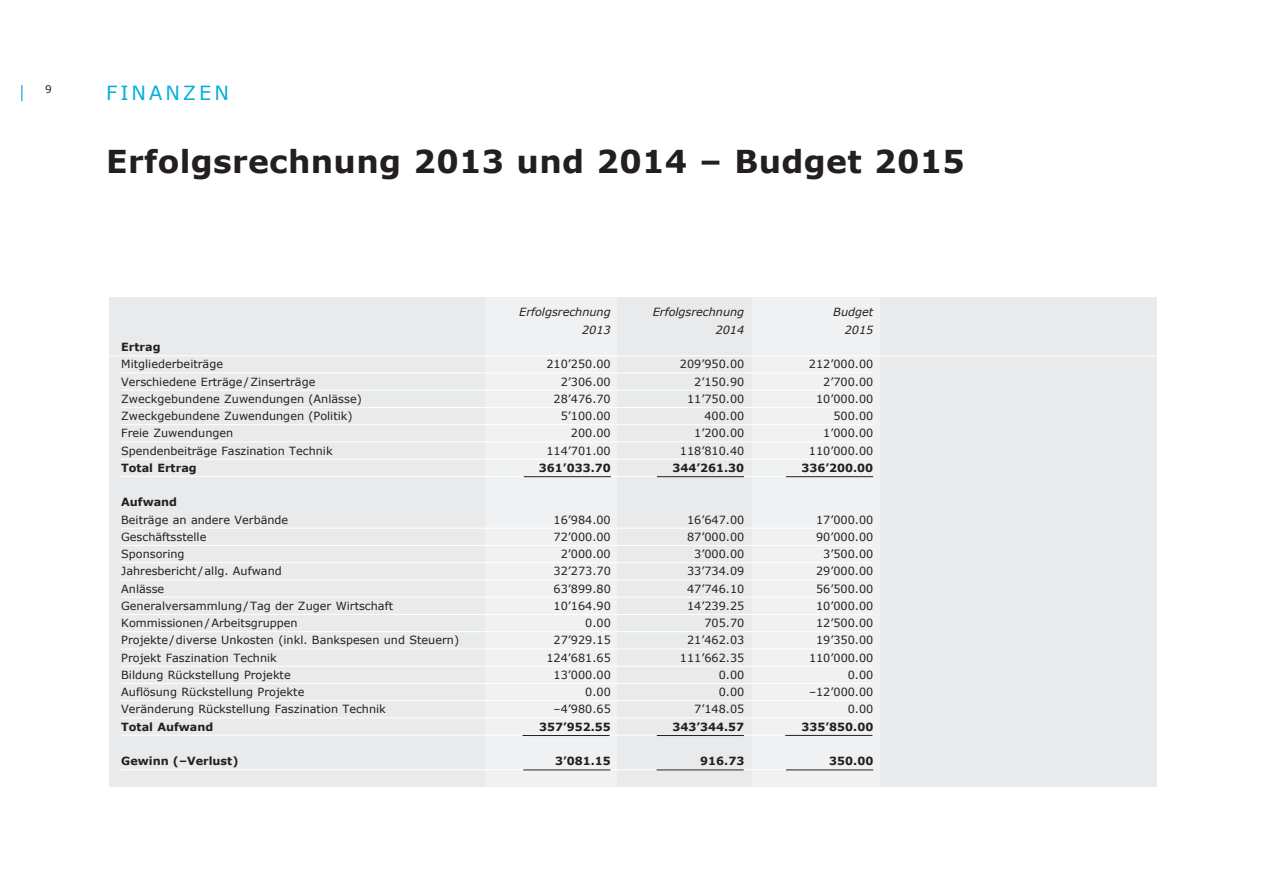
<style>
.page{position:relative;width:1263px;height:893px;background:#fff}
.page>*{position:absolute;margin:0;border:0;box-sizing:border-box;transform-origin:0 0}
.t1{font:700 31.5px "Verdana";letter-spacing:.01em;color:#231f20}
.t2{font:19.5px "Verdana";letter-spacing:.15em;color:#00b1dc}
.t3{font:11.25px "Verdana";color:#231f20}
.t4{font:700 11.25px "Verdana";color:#231f20}
.t5{font:italic 11.25px "Verdana";color:#231f20}
.t6{font:10.5px "Verdana";color:#231f20}
</style>
<div class="page">
<div style="left:109px;top:298px;width:1048px;height:489px;background:#e9eaeb"></div>
<div style="left:752px;top:298px;width:128px;height:489px;background:#f0f1f2"></div>
<div style="left:485px;top:298px;width:132px;height:489px;background:#f0f1f2"></div>
<hr style="left:121px;top:373px;width:751px;height:1px;background:#fff">
<hr style="left:121px;top:390px;width:751px;height:1px;background:#fff">
<hr style="left:121px;top:407px;width:751px;height:1px;background:#fff">
<hr style="left:121px;top:424px;width:751px;height:1px;background:#fff">
<hr style="left:121px;top:442px;width:751px;height:1px;background:#fff">
<hr style="left:121px;top:459px;width:751px;height:1px;background:#fff">
<hr style="left:121px;top:476px;width:751px;height:1px;background:#fff">
<hr style="left:121px;top:528px;width:751px;height:1px;background:#fff">
<hr style="left:121px;top:545px;width:751px;height:1px;background:#fff">
<hr style="left:121px;top:562px;width:751px;height:1px;background:#fff">
<hr style="left:121px;top:580px;width:751px;height:1px;background:#fff">
<hr style="left:121px;top:597px;width:751px;height:1px;background:#fff">
<hr style="left:121px;top:614px;width:751px;height:1px;background:#fff">
<hr style="left:121px;top:631px;width:751px;height:1px;background:#fff">
<hr style="left:121px;top:649px;width:751px;height:1px;background:#fff">
<hr style="left:121px;top:666px;width:751px;height:1px;background:#fff">
<hr style="left:121px;top:683px;width:751px;height:1px;background:#fff">
<hr style="left:121px;top:700px;width:751px;height:1px;background:#fff">
<hr style="left:121px;top:718px;width:751px;height:1px;background:#fff">
<hr style="left:121px;top:735px;width:751px;height:1px;background:#fff">
<hr style="left:121px;top:769px;width:751px;height:1px;background:#fff">
<svg style="left:21px;top:85px;width:1px;height:16px"></svg>
<hr style="left:657px;top:476px;width:87px;height:1px;background:#231f20">
<hr style="left:524px;top:476px;width:87px;height:1px;background:#231f20">
<hr style="left:657px;top:735px;width:87px;height:1px;background:#231f20">
<hr style="left:656px;top:769px;width:88px;height:1px;background:#231f20">
<hr style="left:522px;top:735px;width:88px;height:1px;background:#231f20">
<hr style="left:523px;top:769px;width:87px;height:1px;background:#231f20">
<hr style="left:786px;top:476px;width:87px;height:1px;background:#231f20">
<hr style="left:785px;top:735px;width:87px;height:1px;background:#231f20">
<hr style="left:786px;top:769px;width:87px;height:1px;background:#231f20">
<hr style="left:106px;top:355px;width:1057px;height:1px;background:#fff">
<p class="t6" style="left:45px;top:83px;width:8px">9</p>
<h2 class="t2" style="left:106px;top:80px;width:124px">Finanzen</h2>
<h1 class="t1" style="left:106px;top:141px;width:860px">Erfolgsrechnung 2013 und 2014 – Budget 2015</h1>
<p class="t5" style="left:519px;top:305px;width:93px">Erfolgsrechnung</p>
<p class="t5" style="left:653px;top:305px;width:93px">Erfolgsrechnung</p>
<p class="t5" style="left:833px;top:305px;width:41px">Budget</p>
<p class="t5" style="left:582px;top:323px;width:30px">2013</p>
<p class="t5" style="left:716px;top:323px;width:30px">2014</p>
<p class="t5" style="left:845px;top:323px;width:30px">2015</p>
<p class="t4" style="left:121px;top:340px;width:41px">E rtrag</p>
<p class="t3" style="left:121px;top:357px;width:103px">Mitgliederbeiträge</p>
<p class="t3" style="left:546px;top:357px;width:66px">210’250.00</p>
<p class="t3" style="left:680px;top:357px;width:66px">209’950.00</p>
<p class="t3" style="left:809px;top:357px;width:66px">212’000.00</p>
<p class="t3" style="left:121px;top:374px;width:196px">Verschiedene Erträge/ Zinserträge</p>
<p class="t3" style="left:561px;top:374px;width:52px">2’306.00</p>
<p class="t3" style="left:694px;top:374px;width:52px">2’150.90</p>
<p class="t3" style="left:823px;top:374px;width:52px">2’700.00</p>
<p class="t3" style="left:121px;top:392px;width:242px">Zweckgebundene Zuwendungen (Anlässe)</p>
<p class="t3" style="left:554px;top:392px;width:59px">28’476.70</p>
<p class="t3" style="left:687px;top:392px;width:59px">11’750.00</p>
<p class="t3" style="left:816px;top:392px;width:59px">10’000.00</p>
<p class="t3" style="left:121px;top:409px;width:233px">Zweckgebundene Zuwendungen (Politik)</p>
<p class="t3" style="left:561px;top:409px;width:52px">5’100.00</p>
<p class="t3" style="left:704px;top:409px;width:41px">400.00</p>
<p class="t3" style="left:833px;top:409px;width:41px">500.00</p>
<p class="t3" style="left:121px;top:426px;width:114px">Freie Zuwendungen</p>
<p class="t3" style="left:571px;top:426px;width:41px">200.00</p>
<p class="t3" style="left:694px;top:426px;width:52px">1’200.00</p>
<p class="t3" style="left:823px;top:426px;width:52px">1’000.00</p>
<p class="t3" style="left:121px;top:443px;width:213px">Spendenbeiträge Faszination Technik</p>
<p class="t3" style="left:546px;top:443px;width:66px">114’701.00</p>
<p class="t3" style="left:680px;top:443px;width:66px">118’810.40</p>
<p class="t3" style="left:809px;top:443px;width:66px">110’000.00</p>
<p class="t4" style="left:121px;top:461px;width:77px">Total E rtrag</p>
<p class="t4" style="left:539px;top:461px;width:73px">361’033.70</p>
<p class="t4" style="left:672px;top:461px;width:73px">344’261.30</p>
<p class="t4" style="left:801px;top:461px;width:73px">336’200.00</p>
<p class="t4" style="left:121px;top:495px;width:57px">Aufwand</p>
<p class="t3" style="left:121px;top:512px;width:169px">Beiträge an andere Verbände</p>
<p class="t3" style="left:554px;top:512px;width:59px">16’984.00</p>
<p class="t3" style="left:687px;top:512px;width:59px">16’647.00</p>
<p class="t3" style="left:816px;top:512px;width:59px">17’000.00</p>
<p class="t3" style="left:121px;top:530px;width:87px">Geschäftsstelle</p>
<p class="t3" style="left:554px;top:530px;width:59px">72’000.00</p>
<p class="t3" style="left:687px;top:530px;width:59px">87’000.00</p>
<p class="t3" style="left:816px;top:530px;width:59px">90’000.00</p>
<p class="t3" style="left:121px;top:547px;width:65px">Sponsoring</p>
<p class="t3" style="left:561px;top:547px;width:52px">2’000.00</p>
<p class="t3" style="left:694px;top:547px;width:52px">3’000.00</p>
<p class="t3" style="left:823px;top:547px;width:52px">3’500.00</p>
<p class="t3" style="left:121px;top:564px;width:162px">Jahresbericht /allg. Aufwand</p>
<p class="t3" style="left:554px;top:564px;width:59px">32’273.70</p>
<p class="t3" style="left:687px;top:564px;width:59px">33’734.09</p>
<p class="t3" style="left:816px;top:564px;width:59px">29’000.00</p>
<p class="t3" style="left:121px;top:581px;width:45px">Anlässe</p>
<p class="t3" style="left:554px;top:581px;width:59px">63’899.80</p>
<p class="t3" style="left:687px;top:581px;width:59px">47’746.10</p>
<p class="t3" style="left:816px;top:581px;width:59px">56’500.00</p>
<p class="t3" style="left:121px;top:599px;width:273px">Generalversammlung/ Tag der Zuger Wirtschaft</p>
<p class="t3" style="left:554px;top:599px;width:59px">10’164.90</p>
<p class="t3" style="left:687px;top:599px;width:59px">14’239.25</p>
<p class="t3" style="left:816px;top:599px;width:59px">10’000.00</p>
<p class="t3" style="left:121px;top:616px;width:178px">Kommissionen/ Arbeitsgruppen</p>
<p class="t3" style="left:585px;top:616px;width:27px">0.00</p>
<p class="t3" style="left:704px;top:616px;width:41px">705.70</p>
<p class="t3" style="left:816px;top:616px;width:59px">12’500.00</p>
<p class="t3" style="left:121px;top:633px;width:339px">Projekte/diverse Unkosten (inkl. Bankspesen und Steuern)</p>
<p class="t3" style="left:554px;top:633px;width:59px">27’929.15</p>
<p class="t3" style="left:687px;top:633px;width:59px">21’462.03</p>
<p class="t3" style="left:816px;top:633px;width:59px">19’350.00</p>
<p class="t3" style="left:121px;top:650px;width:157px">Projekt Faszination Technik</p>
<p class="t3" style="left:546px;top:650px;width:66px">124’681.65</p>
<p class="t3" style="left:680px;top:650px;width:66px">111’662.35</p>
<p class="t3" style="left:809px;top:650px;width:66px">110’000.00</p>
<p class="t3" style="left:121px;top:668px;width:171px">Bildung Rückstellung Projekte</p>
<p class="t3" style="left:554px;top:668px;width:59px">13’000.00</p>
<p class="t3" style="left:719px;top:668px;width:27px">0.00</p>
<p class="t3" style="left:848px;top:668px;width:27px">0.00</p>
<p class="t3" style="left:121px;top:685px;width:185px">Auflösung Rückstellung Projekte</p>
<p class="t3" style="left:585px;top:685px;width:27px">0.00</p>
<p class="t3" style="left:719px;top:685px;width:27px">0.00</p>
<p class="t3" style="left:809px;top:685px;width:66px">–12’000.00</p>
<p class="t3" style="left:121px;top:702px;width:266px">Veränderung Rückstellung Faszination Technik</p>
<p class="t3" style="left:554px;top:702px;width:59px">–4’980.65</p>
<p class="t3" style="left:694px;top:702px;width:52px">7’148.05</p>
<p class="t3" style="left:848px;top:702px;width:27px">0.00</p>
<p class="t4" style="left:121px;top:719px;width:93px">Total Aufwand</p>
<p class="t4" style="left:539px;top:719px;width:73px">357’952.55</p>
<p class="t4" style="left:672px;top:719px;width:73px">343’344.57</p>
<p class="t4" style="left:801px;top:719px;width:73px">335’850.00</p>
<p class="t4" style="left:121px;top:754px;width:119px">Gewinn (–Verlust)</p>
<p class="t4" style="left:555px;top:754px;width:57px">3’081.15</p>
<p class="t4" style="left:700px;top:754px;width:46px">916.73</p>
<p class="t4" style="left:829px;top:754px;width:46px">350.00</p>
</div>
